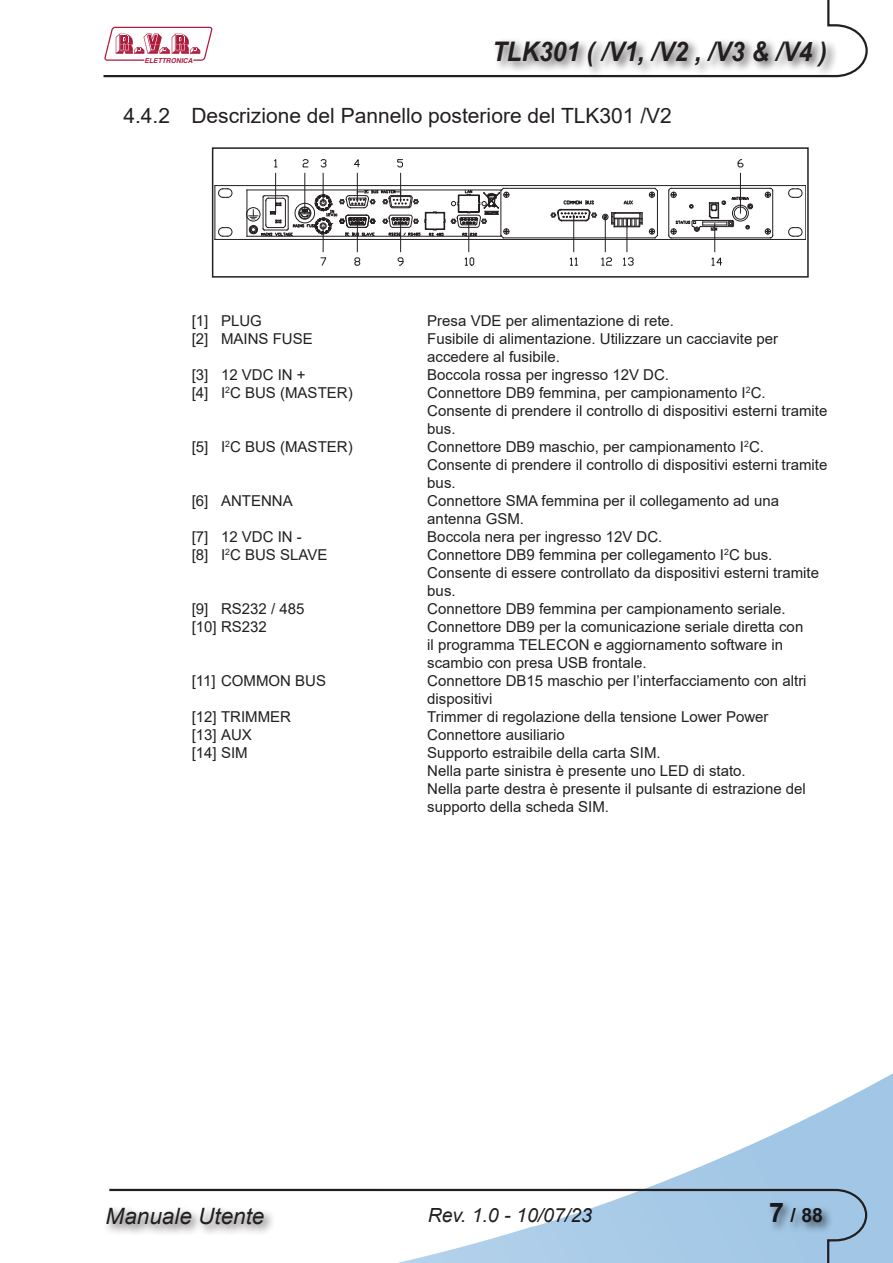
<style>
.page{position:relative;width:893px;height:1263px;background:#fff}
.page>*{position:absolute;margin:0;border:0;box-sizing:border-box;transform-origin:0 0}
.t1{font:italic 700 27px "Arial";color:#231f20;scale:.9 1}
.t2{font:italic 22.5px "Arial";color:#231f20}
.t3{font:21px "Arial";color:#231f20}
.t4{font:italic 19.5px "Arial";color:#231f20}
.t5{font:700 19.5px "Arial";color:#231f20}
.t6{font:15px/18px "Arial";color:#231f20}
.t7{font:italic 700 6.75px "Helvetica";color:#ae1b3d}
.s1{font-size:27px}
</style>
<div class="page">
<img style="left:647px;top:1073px;width:246px;height:190px">
<svg style="left:103px;top:0;width:765px;height:78px"></svg>
<svg style="left:109px;top:1188px;width:759px;height:75px"></svg>
<div style="left:492px;top:38px;width:346px;height:40px;background:#231f20;opacity:.75"></div>
<div style="left:767px;top:1199px;width:67px;height:35px;background:#231f20;opacity:.75"></div>
<div style="left:104px;top:1205px;width:172px;height:31px;background:#231f20;opacity:.75"></div>
<svg style="left:104px;top:27px;width:108px;height:34px"></svg>
<hr style="left:671px;top:188px;width:99px;height:1px;background:#231f20">
<hr style="left:772px;top:191px;width:1px;height:44px;background:#231f20">
<hr style="left:671px;top:238px;width:99px;height:1px;background:#231f20">
<hr style="left:503px;top:188px;width:152px;height:1px;background:#231f20">
<hr style="left:657px;top:191px;width:1px;height:44px;background:#231f20">
<hr style="left:503px;top:238px;width:152px;height:1px;background:#231f20">
<svg style="left:788px;top:227px;width:15px;height:10px"></svg>
<svg style="left:218px;top:188px;width:14px;height:10px"></svg>
<hr style="left:215px;top:239px;width:591px;height:1px;background:#231f20">
<hr style="left:215px;top:185px;width:591px;height:1px;background:#231f20">
<hr style="left:805px;top:186px;width:1px;height:53px;background:#231f20">
<svg style="left:218px;top:227px;width:14px;height:10px"></svg>
<svg style="left:788px;top:188px;width:15px;height:10px"></svg>
<hr style="left:215px;top:186px;width:1px;height:53px;background:#231f20">
<hr style="left:247px;top:190px;width:1px;height:46px;background:#231f20">
<hr style="left:247px;top:236px;width:255px;height:1px;background:#231f20">
<hr style="left:247px;top:190px;width:255px;height:1px;background:#231f20">
<div style="left:246px;top:207px;width:14px;height:14px;border:1px solid #231f20;border-radius:50%"></div>
<svg style="left:765px;top:188px;width:8px;height:10px"></svg>
<svg style="left:649px;top:188px;width:9px;height:10px"></svg>
<svg style="left:765px;top:229px;width:8px;height:9px"></svg>
<svg style="left:649px;top:229px;width:9px;height:10px"></svg>
<svg style="left:321px;top:258px;width:5px;height:7px"></svg>
<svg style="left:398px;top:258px;width:5px;height:7px"></svg>
<svg style="left:465px;top:258px;width:9px;height:8px"></svg>
<svg style="left:249px;top:160px;width:260px;height:92px"></svg>
<hr style="left:468px;top:221px;width:1px;height:31px;background:#231f20">
<hr style="left:740px;top:173px;width:1px;height:40px;background:#231f20">
<svg style="left:668px;top:188px;width:85px;height:64px"></svg>
<svg style="left:712px;top:258px;width:10px;height:8px"></svg>
<svg style="left:738px;top:160px;width:5px;height:7px"></svg>
<hr style="left:357px;top:221px;width:1px;height:31px;background:#231f20">
<svg style="left:355px;top:258px;width:5px;height:7px"></svg>
<svg style="left:550px;top:200px;width:93px;height:66px"></svg>
<hr style="left:605px;top:217px;width:1px;height:35px;background:#231f20">
<div style="left:212px;top:147px;width:597px;height:131px;border:2px solid #231f20"></div>
<p class="t7" style="left:144px;top:56px;width:50px">ELETTRONICA</p>
<h1 class="t1" style="left:492px;top:34px;width:374px">TLK301 ( /V1, /V2 , /V3 &amp; /V4 )</h1>
<h3 class="t3" style="left:123px;top:101px;width:550px">4.4.2 Descrizione del Pannello posteriore del TLK301 /V2</h3>
<p class="t6" style="left:192px;top:312px;width:72px">[1] PLUG</p>
<p class="t6" style="left:427px;top:312px;width:248px">Presa VDE per alimentazione di rete.</p>
<p class="t6" style="left:192px;top:330px;width:123px">[2] MAINS FUSE</p>
<p class="t6" style="left:427px;top:330px;width:352px">Fusibile di alimentazione. Utilizzare un cacciavite per accedere al fusibile.</p>
<p class="t6" style="left:192px;top:366px;width:115px">[3] 12 VDC IN +</p>
<p class="t6" style="left:427px;top:366px;width:243px">Boccola rossa per ingresso 12V DC.</p>
<p class="t6" style="left:192px;top:384px;width:162px">[4] I<sup>2</sup>C BUS (MASTER)</p>
<p class="t6" style="left:427px;top:384px;width:402px">Connettore DB9 femmina, per campionamento I<sup>2</sup>C.<br>Consente di prendere il controllo di dispositivi esterni tramite bus.</p>
<p class="t6" style="left:192px;top:438px;width:162px">[5] I<sup>2</sup>C BUS (MASTER)</p>
<p class="t6" style="left:427px;top:438px;width:402px">Connettore DB9 maschio, per campionamento I<sup>2</sup>C.<br>Consente di prendere il controllo di dispositivi esterni tramite bus.</p>
<p class="t6" style="left:192px;top:492px;width:102px">[6] ANTENNA</p>
<p class="t6" style="left:427px;top:492px;width:353px">Connettore SMA femmina per il collegamento ad una antenna GSM.</p>
<p class="t6" style="left:192px;top:528px;width:112px">[7] 12 VDC IN -</p>
<p class="t6" style="left:427px;top:528px;width:237px">Boccola nera per ingresso 12V DC.</p>
<p class="t6" style="left:192px;top:546px;width:137px">[8] I<sup>2</sup>C BUS SLAVE</p>
<p class="t6" style="left:427px;top:546px;width:393px">Connettore DB9 femmina per collegamento I<sup>2</sup>C bus.<br>Consente di essere controllato da dispositivi esterni tramite bus.</p>
<p class="t6" style="left:192px;top:600px;width:114px">[9] RS232 / 485</p>
<p class="t6" style="left:427px;top:600px;width:360px">Connettore DB9 femmina per campionamento seriale.</p>
<p class="t6" style="left:192px;top:618px;width:77px">[10] RS232</p>
<p class="t6" style="left:427px;top:618px;width:377px">Connettore DB9 per la comunicazione seriale diretta con il programma TELECON e aggiornamento software in scambio con presa USB frontale.</p>
<p class="t6" style="left:192px;top:672px;width:136px">[11] COMMON BUS</p>
<p class="t6" style="left:427px;top:672px;width:381px">Connettore DB15 maschio per l’interfacciamento con altri dispositivi</p>
<p class="t6" style="left:192px;top:708px;width:101px">[12] TRIMMER</p>
<p class="t6" style="left:427px;top:708px;width:343px">Trimmer di regolazione della tensione Lower Power</p>
<p class="t6" style="left:192px;top:726px;width:62px">[13] AUX</p>
<p class="t6" style="left:427px;top:726px;width:139px">Connettore ausiliario</p>
<p class="t6" style="left:192px;top:744px;width:57px">[14] SIM</p>
<p class="t6" style="left:427px;top:744px;width:380px">Supporto estraibile della carta SIM.<br>Nella parte sinistra è presente uno LED di stato.<br>Nella parte destra è presente il pulsante di estrazione del supporto della scheda SIM.</p>
<h2 class="t2" style="left:106px;top:1202px;width:160px">Manuale Utente</h2>
<h3 class="t4" style="left:428px;top:1203px;width:166px">Rev. 1.0 - 10/07/23</h3>
<h3 class="t5" style="left:769px;top:1202px;width:55px"><span class="s1">7</span> / 88</h3>
</div>
